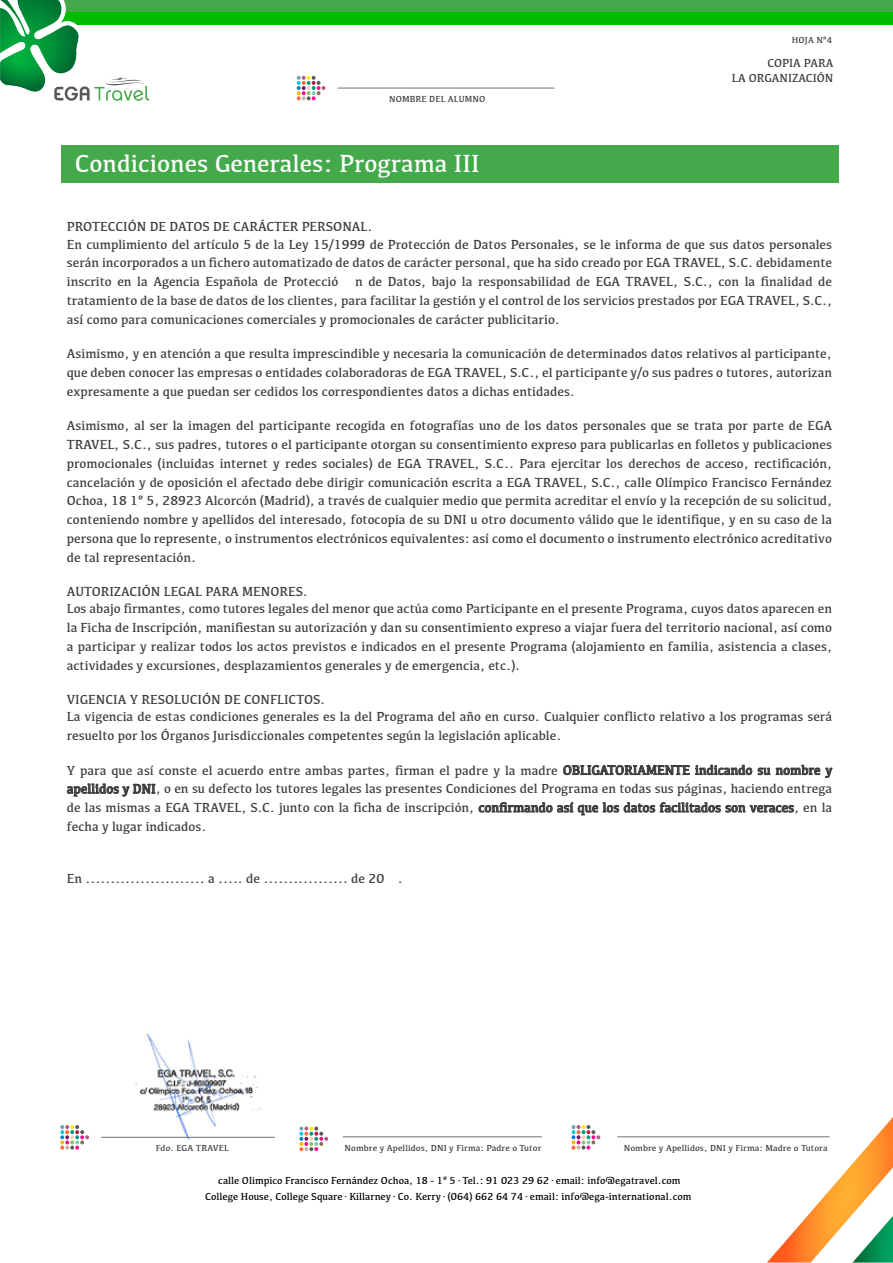
<style>
.page{position:relative;width:893px;height:1263px;background:#fff}
.page>*{position:absolute;margin:0;border:0;box-sizing:border-box;transform-origin:0 0}
.t1{font:25.5px "Kefa";color:#fff}
.t2{font:13.5px/18.8px "Kefa";color:#3c3b3e;text-align:justify}
.t3{font:12px/15px "Kefa";color:#3c3b3e;text-align:right}
.t4{font:10.5px/15.6px "Kefa";color:#000;text-align:center}
.t5{font:9px "Kefa";letter-spacing:.01em;color:#3c3b3e}
</style>
<div class="page">
<div style="left:0;top:0;width:893px;height:12px;background:#44a94a"></div>
<div style="left:0;top:12px;width:893px;height:13px;background:#00bc00"></div>
<svg style="left:767px;top:1117px;width:126px;height:145px"></svg>
<svg style="left:0;top:0;width:149px;height:101px"></svg>
<div style="left:61px;top:145px;width:777px;height:37px;background:#44a94a"></div>
<svg style="left:563px;top:763px;width:189px;height:13px"></svg>
<svg style="left:758px;top:767px;width:12px;height:8px"></svg>
<svg style="left:776px;top:765px;width:56px;height:13px"></svg>
<svg style="left:67px;top:783px;width:88px;height:14px"></svg>
<svg style="left:479px;top:802px;width:315px;height:13px"></svg>
<img style="left:126px;top:1033px;width:135px;height:107px">
<hr style="left:101px;top:1137px;width:174px;height:1px;background:#707274">
<svg style="left:60px;top:1125px;width:29px;height:24px"></svg>
<svg style="left:572px;top:1125px;width:28px;height:24px"></svg>
<svg style="left:299px;top:1126px;width:29px;height:25px"></svg>
<hr style="left:343px;top:1136px;width:199px;height:1px;background:#707274">
<hr style="left:617px;top:1136px;width:213px;height:1px;background:#707274">
<hr style="left:338px;top:88px;width:216px;height:1px;background:#707274">
<svg style="left:297px;top:76px;width:28px;height:24px"></svg>
<p class="t5" style="left:792px;top:35px;width:42px">HOJA Nº4</p>
<p class="t5" style="left:389px;top:93px;width:98px">NOMBRE DEL ALUMNO</p>
<h1 class="t1" style="left:75px;top:149px;width:406px">Condiciones Generales: Programa III</h1>
<p class="t3" style="left:732px;top:56px;width:103px">COPIA PARA<br>LA ORGANIZACIÓN</p>
<p class="t2" style="left:67px;top:218px;width:767px;line-height:17.2px">PROTECCIÓN DE DATOS DE CARÁCTER PERSONAL.<br>En cumplimiento del artículo 5 de la Ley 15/1999 de Protección de Datos Personales, se le informa de que sus datos personales</p>
<p class="t2" style="left:67px;top:254px;width:767px">serán incorporados a un fichero automatizado de datos de carácter personal, que ha sido creado por EGA TRAVEL, S.C. debidamente inscrito en la Agencia Española de Protecció n de Datos, bajo la responsabilidad de EGA TRAVEL, S.C., con la finalidad de tratamiento de la base de datos de los clientes, para facilitar la gestión y el control de los servicios prestados por EGA TRAVEL, S.C., así como para comunicaciones comerciales y promocionales de carácter publicitario.</p>
<p class="t2" style="left:67px;top:344px;width:767px">Asimismo, y en atención a que resulta imprescindible y necesaria la comunicación de determinados datos relativos al participante, que deben conocer las empresas o entidades colaboradoras de EGA TRAVEL, S.C., el participante y/o sus padres o tutores, autorizan expresamente a que puedan ser cedidos los correspondientes datos a dichas entidades.</p>
<p class="t2" style="left:67px;top:416px;width:767px">Asimismo, al ser la imagen del participante recogida en fotografías uno de los datos personales que se trata por parte de EGA TRAVEL, S.C., sus padres, tutores o el participante otorgan su consentimiento expreso para publicarlas en folletos y publicaciones promocionales (incluidas internet y redes sociales) de EGA TRAVEL, S.C.. Para ejercitar los derechos de acceso, rectificación, cancelación y de oposición el afectado debe dirigir comunicación escrita a EGA TRAVEL, S.C., calle Olímpico Francisco Fernández Ochoa, 18 1º 5, 28923 Alcorcón (Madrid), a través de cualquier medio que permita acreditar el envío y la recepción de su solicitud, conteniendo nombre y apellidos del interesado, fotocopia de su DNI u otro documento válido que le identifique, y en su caso de la persona que lo represente, o instrumentos electrónicos equivalentes: así como el documento o instrumento electrónico acreditativo de tal representación.</p>
<p class="t2" style="left:67px;top:583px;width:767px;line-height:17.2px">AUTORIZACIÓN LEGAL PARA MENORES.<br>Los abajo firmantes, como tutores legales del menor que actúa como Participante en el presente Programa, cuyos datos aparecen en</p>
<p class="t2" style="left:67px;top:618px;width:767px">la Ficha de Inscripción, manifiestan su autorización y dan su consentimiento expreso a viajar fuera del territorio nacional, así como a participar y realizar todos los actos previstos e indicados en el presente Programa (alojamiento en familia, asistencia a clases, actividades y excursiones, desplazamientos generales y de emergencia, etc.).</p>
<p class="t2" style="left:67px;top:691px;width:767px;line-height:17.2px">VIGENCIA Y RESOLUCIÓN DE CONFLICTOS.<br>La vigencia de estas condiciones generales es la del Programa del año en curso. Cualquier conflicto relativo a los programas será</p>
<p class="t2" style="left:67px;top:726px;width:496px">resuelto por los Órganos Jurisdiccionales competentes según la legislación aplicable.</p>
<p class="t2" style="left:67px;top:761px;width:767px">Y para que así conste el acuerdo entre ambas partes, firman el padre y la madre OBLIGATORIAMENTE indicando su nombre y apellidos y DNI, o en su defecto los tutores legales las presentes Condiciones del Programa en todas sus páginas, haciendo entrega de las mismas a EGA TRAVEL, S.C. junto con la ficha de inscripción, confirmando así que los datos facilitados son veraces, en la fecha y lugar indicados.</p>
<p class="t2" style="left:67px;top:869px;width:337px">En ........................ a ..... de ................. de 20 .</p>
<p class="t5" style="left:156px;top:1143px;width:75px">Fdo. EGA TRAVEL</p>
<p class="t5" style="left:345px;top:1143px;width:198px">Nombre y Apellidos, DNI y Firma: Padre o Tutor</p>
<p class="t5" style="left:624px;top:1143px;width:205px">Nombre y Apellidos, DNI y Firma: Madre o Tutora</p>
<p class="t4" style="left:205px;top:1173px;width:488px">calle Olimpico Francisco Fernández Ochoa, 18 - 1º 5 · Tel.: 91 023 29 62 · email: info@egatravel.com<br>College House, College Square · Killarney · Co. Kerry · (064) 662 64 74 · email: info@ega-international.com</p>
</div>
